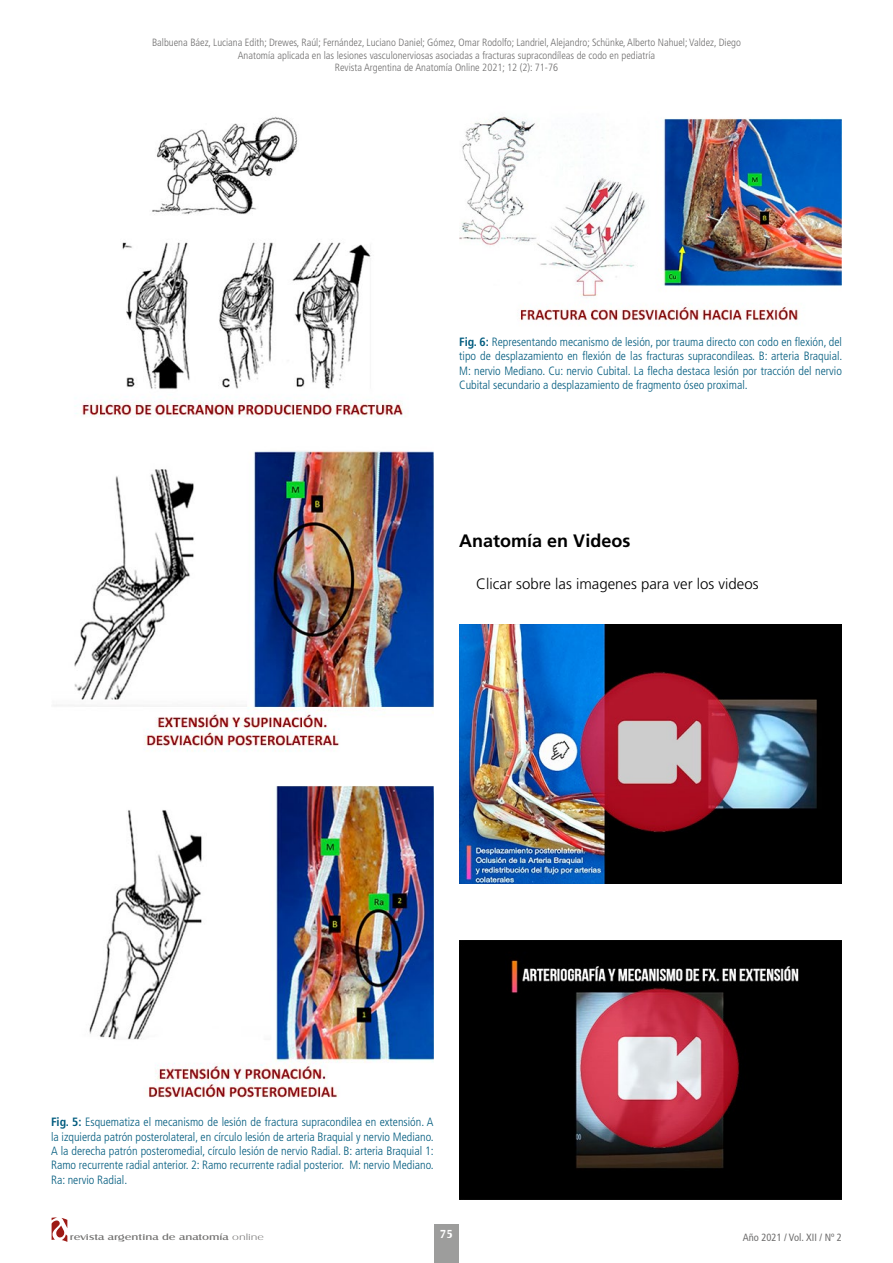
<style>
.page{position:relative;width:893px;height:1263px;background:#fff}
.page>*{position:absolute;margin:0;border:0;box-sizing:border-box;transform-origin:0 0}
.t1{font:700 18px "Frutiger LT Std";color:#000}
.t2{font:300 15px "Frutiger LT Std";color:#000}
.t3{font:300 condensed 12px/14.4px "Frutiger LT Std";color:#005b7e;text-align:justify}
.t4{font:700 12px "Castle T";color:#fff}
.t5{font:300 condensed 10.5px/12.6px "Frutiger LT Std";color:#706f6f;text-align:center}
.t6{font:condensed 10.5px "Frutiger LT Std";color:#706f6f}
.t7{font:9px "Castle T";color:#706f6e;scale:1.4 1}
.s1{font-weight:700}
.s2{font-family:"Castle T Ligh"}
</style>
<div class="page">
<svg style="left:52px;top:1217px;width:15px;height:25px"></svg>
<div style="left:434px;top:1224px;width:24px;height:39px;background:#9d9d9c"></div>
<img style="left:54px;top:116px;width:379px;height:982px">
<img style="left:459px;top:116px;width:383px;height:205px">
<img style="left:459px;top:624px;width:383px;height:259px">
<img style="left:459px;top:940px;width:383px;height:259px">
<p class="t5" style="left:152px;top:36px;width:590px">Balbuena Báez, Luciana Edith; Drewes, Raúl; Fernández, Luciano Daniel; Gómez, Omar Rodolfo; Landriel, Alejandro; Schünke, Alberto Nahuel; Valdez, Diego<br>Anatomía aplicada en las lesiones vasculonerviosas asociadas a fracturas supracondíleas de codo en pediatría<br>Revista Argentina de Anatomía Online 2021; 12 (2): 71-76</p>
<p class="t3" style="left:459px;top:335px;width:385px"><span class="s1">Fig. 6:</span> Representando mecanismo de lesión, por trauma directo con codo en flexión, del tipo de desplazamiento en flexión de las fracturas supracondileas. B: arteria Braquial.<br>M: nervio Mediano. Cu: nervio Cubital. La flecha destaca lesión por tracción del nervio Cubital secundario a desplazamiento de fragmento óseo proximal.</p>
<h1 class="t1" style="left:459px;top:530px;width:173px">Anatomía en Videos</h1>
<p class="t2" style="left:476px;top:576px;width:284px">Clicar sobre las imagenes para ver los videos</p>
<p class="t3" style="left:51px;top:1115px;width:384px"><span class="s1">Fig. 5:</span> Esquematiza el mecanismo de lesión de fractura supracondilea en extensión. A la izquierda patrón posterolateral, en círculo lesión de arteria Braquial y nervio Mediano.<br>A la derecha patrón posteromedial, círculo lesión de nervio Radial. B: arteria Braquial 1:<br>Ramo recurrente radial anterior. 2: Ramo recurrente radial posterior. M: nervio Mediano.<br>Ra: nervio Radial.</p>
<p class="t7" style="left:70px;top:1232px;width:140px">revista argentina de anatomía <span class="s2">online</span></p>
<p class="t4" style="left:440px;top:1227px;width:15px">75</p>
<p class="t6" style="left:743px;top:1231px;width:101px">Año 2021 / Vol. XII / Nº 2</p>
</div>
